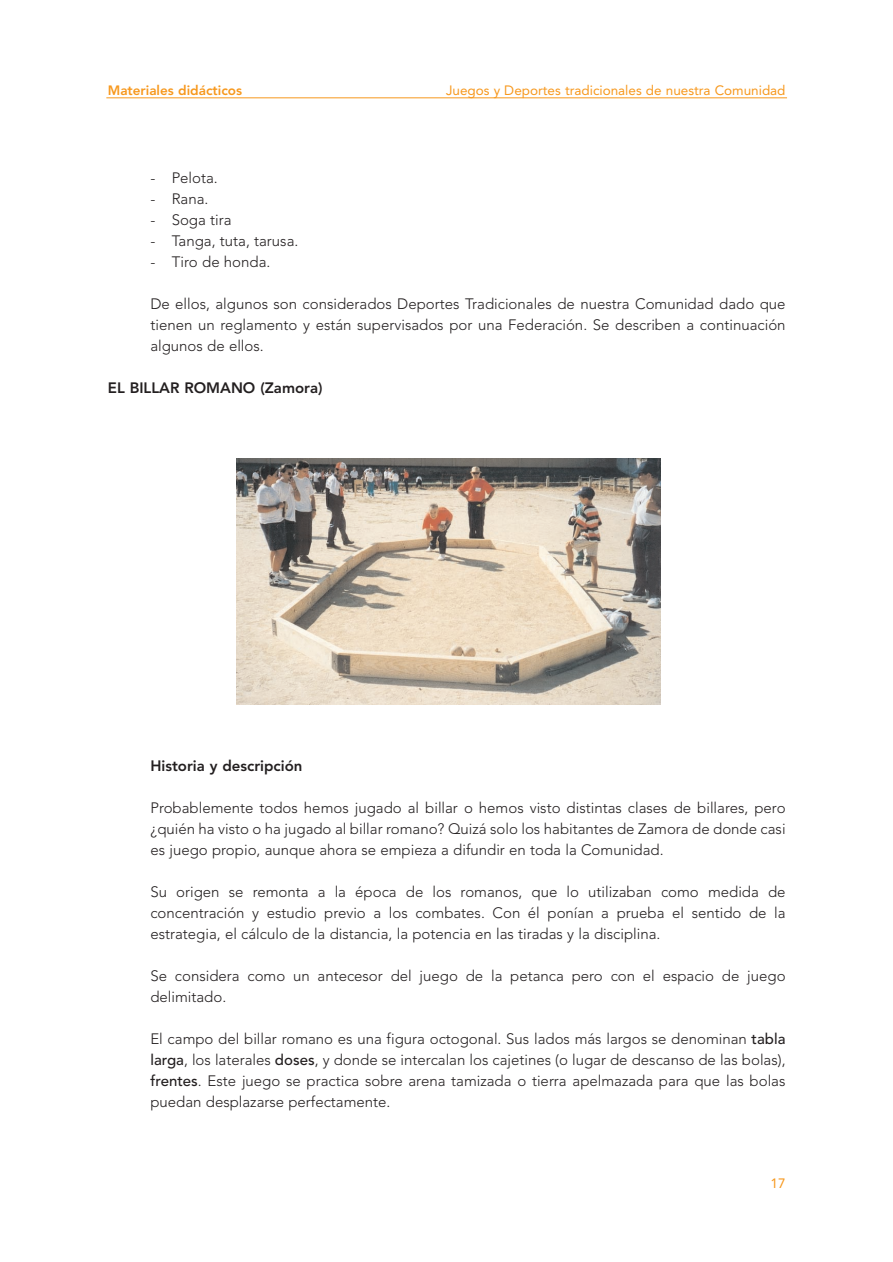
<style>
.page{position:relative;width:893px;height:1262px;background:#fff}
.page>*{position:absolute;margin:0;border:0;box-sizing:border-box;transform-origin:0 0}
.t1{font:300 15px/21px "Avenir";color:#231f20;text-align:justify}
.t2{font:800 15px "Avenir";color:#231f20}
.t3{font:13.5px "Avenir";color:#f7981d}
.t4{font:800 13.5px "Avenir";color:#f7981d}
.s1{font-weight:500}
</style>
<div class="page">
<hr style="left:106px;top:97px;width:681px;height:1px;background:#f7981d">
<img style="left:236px;top:459px;width:424px;height:245px">
<p class="t4" style="left:108px;top:84px;width:136px">Materiales didácticos</p>
<p class="t3" style="left:446px;top:84px;width:341px">Juegos y Deportes tradicionales de nuestra Comunidad</p>
<p class="t1" style="left:150px;top:168px;width:69px">- Pelota.</p>
<p class="t1" style="left:150px;top:189px;width:59px">- Rana.</p>
<p class="t1" style="left:150px;top:210px;width:83px">- Soga tira</p>
<p class="t1" style="left:150px;top:231px;width:149px">- Tanga, tuta, tarusa.</p>
<p class="t1" style="left:150px;top:252px;width:121px">- Tiro de honda.</p>
<p class="t1" style="left:150px;top:294px;width:636px">De ellos, algunos son considerados Deportes Tradicionales de nuestra Comunidad dado que tienen un reglamento y están supervisados por una Federación. Se describen a continuación algunos de ellos.</p>
<p class="t2" style="left:108px;top:382px;width:216px">EL BILLAR ROMANO (Zamora)</p>
<p class="t2" style="left:150px;top:760px;width:153px">Historia y descripción</p>
<p class="t1" style="left:150px;top:798px;width:636px">Probablemente todos hemos jugado al billar o hemos visto distintas clases de billares, pero ¿quién ha visto o ha jugado al billar romano? Quizá solo los habitantes de Zamora de donde casi es juego propio, aunque ahora se empieza a difundir en toda la Comunidad.</p>
<p class="t1" style="left:150px;top:882px;width:636px">Su origen se remonta a la época de los romanos, que lo utilizaban como medida de concentración y estudio previo a los combates. Con él ponían a prueba el sentido de la estrategia, el cálculo de la distancia, la potencia en las tiradas y la disciplina.</p>
<p class="t1" style="left:150px;top:966px;width:636px">Se considera como un antecesor del juego de la petanca pero con el espacio de juego delimitado.</p>
<p class="t1" style="left:150px;top:1029px;width:636px">El campo del billar romano es una figura octogonal. Sus lados más largos se denominan <span class="s1">tabla larga</span>, los laterales <span class="s1">doses</span>, y donde se intercalan los cajetines (o lugar de descanso de las bolas), <span class="s1">frentes</span>. Este juego se practica sobre arena tamizada o tierra apelmazada para que las bolas puedan desplazarse perfectamente.</p>
<p class="t3" style="left:770px;top:1177px;width:17px">17</p>
</div>
